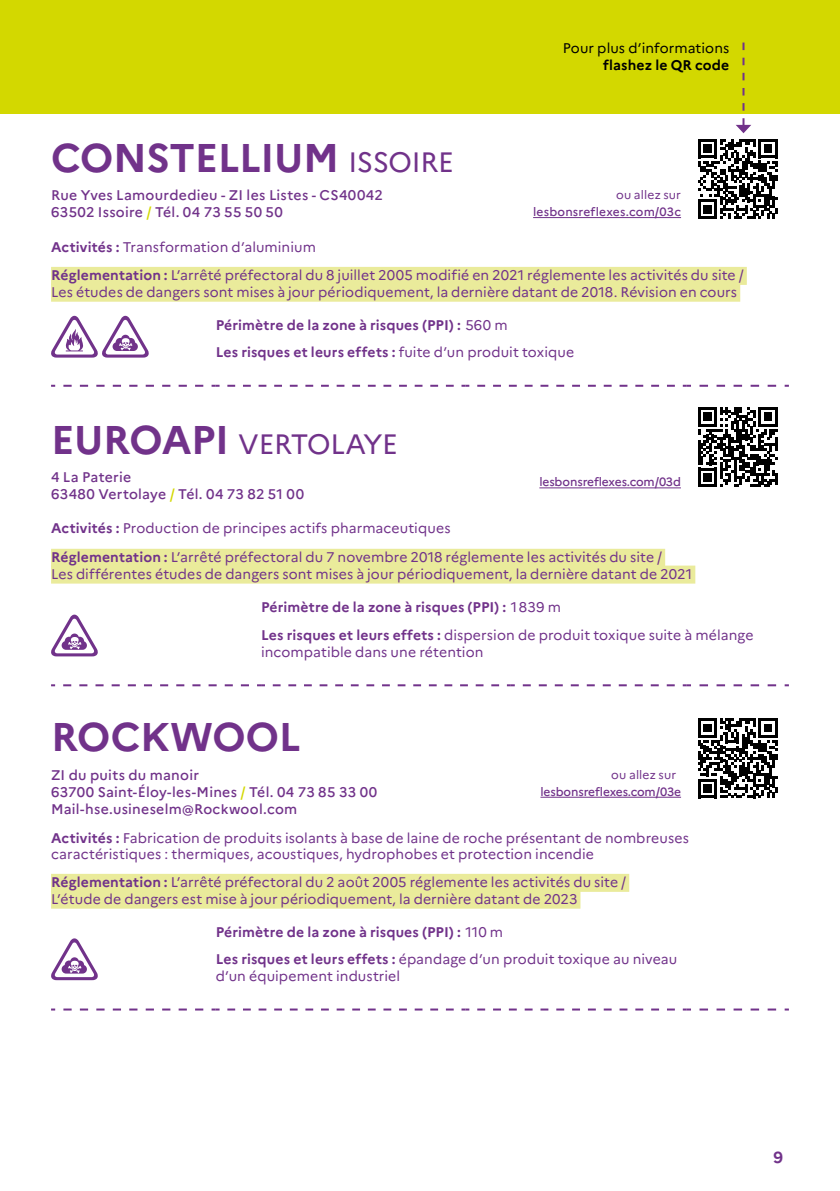
<style>
.page{position:relative;width:840px;height:1191px;background:#fff}
.page>*{position:absolute;margin:0;border:0;box-sizing:border-box;transform-origin:0 0}
.Nom_Entreprise{font:700 40px "Marianne";letter-spacing:-.01em;color:#71328a}
.Nom_Entreprise-2{font:28px "Marianne";letter-spacing:-.01em;color:#71328a}
.t1{font:700 16px "Marianne";color:#71328a}
.Réglementation{font:14px/16.8px "Marianne";letter-spacing:.01em;color:#71328a}
.Texte_tableau_Entreprises{font:14px/16.8px "Marianne";letter-spacing:.005em;color:#71328a}
.Adresse{font:500 14px/16.8px "Marianne";letter-spacing:.02em;color:#71328a}
.Zone_à_risque{font:700 14px "Marianne";letter-spacing:.01em;color:#71328a}
.Texte_tableau_Entreprises-2{font:700 14px "Marianne";letter-spacing:.01em;color:#71328a}
.t2{font:14px "Marianne";letter-spacing:.005em;color:#000}
.t3{font:700 14px "Marianne";letter-spacing:.01em;color:#000}
.Sit_QR_code{font:500 12px "Marianne";letter-spacing:-.01em;color:#71328a}
.Sit_QR_code-2{font:500 12px "Marianne";letter-spacing:.015em;color:#71328a}
.Texte_QR_Code{font:12px "Marianne";letter-spacing:.01em;color:#71328a}
.s1{font-weight:400;font-size:28px}
.s2{color:#d3d800}
.s3{font-weight:700}
.s4{font-weight:400}
.s5{font-weight:700;font-size:40px}
</style>
<div class="page">
<svg style="left:63px;top:385px;width:156px;height:2px"></svg>
<svg style="left:227px;top:385px;width:242px;height:2px"></svg>
<svg style="left:477px;top:385px;width:213px;height:2px"></svg>
<svg style="left:699px;top:385px;width:89px;height:2px"></svg>
<hr style="left:533px;top:217px;width:147px;height:1px;background:#71328a">
<div style="left:51px;top:267px;width:695px;height:18px;background:#eaeb9b"></div>
<div style="left:51px;top:284px;width:688px;height:18px;background:#eaeb9b"></div>
<svg style="left:698px;top:139px;width:79px;height:80px"></svg>
<svg style="left:54px;top:357px;width:41px;height:1px"></svg>
<svg style="left:105px;top:357px;width:41px;height:1px"></svg>
<svg style="left:51px;top:315px;width:98px;height:42px"></svg>
<svg style="left:63px;top:684px;width:202px;height:2px"></svg>
<svg style="left:272px;top:684px;width:242px;height:2px"></svg>
<svg style="left:522px;top:684px;width:168px;height:2px"></svg>
<svg style="left:699px;top:684px;width:89px;height:2px"></svg>
<div style="left:51px;top:549px;width:613px;height:18px;background:#eaeb9b"></div>
<div style="left:51px;top:565px;width:644px;height:18px;background:#eaeb9b"></div>
<svg style="left:698px;top:407px;width:79px;height:80px"></svg>
<svg style="left:54px;top:656px;width:41px;height:1px"></svg>
<svg style="left:51px;top:614px;width:47px;height:42px"></svg>
<hr style="left:539px;top:487px;width:141px;height:1px;background:#71328a">
<svg style="left:63px;top:1008px;width:156px;height:2px"></svg>
<svg style="left:227px;top:1008px;width:242px;height:2px"></svg>
<svg style="left:477px;top:1008px;width:213px;height:2px"></svg>
<svg style="left:699px;top:1008px;width:89px;height:2px"></svg>
<hr style="left:540px;top:796px;width:140px;height:1px;background:#71328a">
<div style="left:51px;top:874px;width:578px;height:18px;background:#eaeb9b"></div>
<div style="left:51px;top:890px;width:529px;height:18px;background:#eaeb9b"></div>
<svg style="left:698px;top:718px;width:79px;height:80px"></svg>
<svg style="left:55px;top:980px;width:39px;height:1px"></svg>
<svg style="left:51px;top:938px;width:47px;height:42px"></svg>
<div style="left:0;top:0;width:839px;height:113px;background:#d3d800"></div>
<svg style="left:735px;top:43px;width:15px;height:90px"></svg>
<p class="t2" style="left:562px;top:39px;width:168px">Pour plus d’informations</p>
<p class="t3" style="left:602px;top:56px;width:128px">flashez le QR code</p>
<p class="Nom_Entreprise" style="left:51px;top:133px;width:404px">CONSTELLIUM <span class="s1">ISSOIRE</span></p>
<p class="Adresse" style="left:51px;top:187px;width:333px">Rue Yves Lamourdedieu - ZI les Listes - CS40042<br>63502 Issoire <span class="s2">/</span> Tél. 04 73 55 50 50</p>
<p class="Texte_QR_Code" style="left:615px;top:187px;width:66px">ou allez sur</p>
<p class="Sit_QR_code-2" style="left:533px;top:204px;width:149px">lesbonsreflexes.com/03c</p>
<p class="Texte_tableau_Entreprises" style="left:51px;top:238px;width:266px"><span class="s3">Activités :</span> Transformation d’aluminium</p>
<p class="Réglementation" style="left:51px;top:266px;width:693px"><span class="s3">Réglementation :</span> L’arrêté préfectoral du 8 juillet 2005 modifié en 2021 réglemente les activités du site /<br>Les études de dangers sont mises à jour périodiquement, la dernière datant de 2018. Révision en cours</p>
<p class="Zone_à_risque" style="left:215px;top:316px;width:293px">Périmètre de la zone à risques (PPI) : <span class="s4">560 m</span></p>
<p class="Texte_tableau_Entreprises-2" style="left:215px;top:344px;width:360px">Les risques et leurs effets : <span class="s4">fuite d’un produit toxique</span></p>
<p class="Nom_Entreprise-2" style="left:51px;top:426px;width:348px"><span class="s5">EUROAPI</span> VERTOLAYE</p>
<p class="Adresse" style="left:51px;top:469px;width:254px">4 La Paterie<br>63480 Vertolaye <span class="s2">/</span> Tél. 04 73 82 51 00</p>
<p class="Texte_tableau_Entreprises" style="left:51px;top:520px;width:401px"><span class="s3">Activités :</span> Production de principes actifs pharmaceutiques</p>
<p class="Réglementation" style="left:51px;top:548px;width:642px"><span class="s3">Réglementation :</span> L’arrêté préfectoral du 7 novembre 2018 réglemente les activités du site /<br>Les différentes études de dangers sont mises à jour périodiquement, la dernière datant de 2021</p>
<p class="Zone_à_risque" style="left:261px;top:598px;width:301px">Périmètre de la zone à risques (PPI) : <span class="s4">1839 m</span></p>
<p class="Texte_tableau_Entreprises" style="left:261px;top:626px;width:493px"><span class="s3">Les risques et leurs effets :</span> dispersion de produit toxique suite à mélange incompatible dans une rétention</p>
<p class="Sit_QR_code" style="left:539px;top:475px;width:143px">lesbonsreflexes.com/03d</p>
<p class="Nom_Entreprise" style="left:51px;top:713px;width:251px">ROCKWOOL</p>
<p class="Adresse" style="left:51px;top:766px;width:327px">ZI du puits du manoir<br>63700 Saint-Éloy-les-Mines <span class="s2">/</span> Tél. 04 73 85 33 00<br>Mail-hse.usineselm@Rockwool.com</p>
<p class="Texte_QR_Code" style="left:611px;top:767px;width:66px">ou allez sur</p>
<p class="Sit_QR_code" style="left:540px;top:784px;width:142px">lesbonsreflexes.com/03e</p>
<p class="Texte_tableau_Entreprises" style="left:51px;top:829px;width:639px"><span class="s3">Activités :</span> Fabrication de produits isolants à base de laine de roche présentant de nombreuses caractéristiques : thermiques, acoustiques, hydrophobes et protection incendie</p>
<p class="Réglementation" style="left:51px;top:873px;width:576px"><span class="s3">Réglementation :</span> L’arrêté préfectoral du 2 août 2005 réglemente les activités du site /<br>L’étude de dangers est mise à jour périodiquement, la dernière datant de 2023</p>
<p class="Zone_à_risque" style="left:215px;top:923px;width:289px">Périmètre de la zone à risques (PPI) : <span class="s4">110 m</span></p>
<p class="Texte_tableau_Entreprises" style="left:215px;top:951px;width:463px"><span class="s3">Les risques et leurs effets :</span> épandage d’un produit toxique au niveau d’un équipement industriel</p>
<p class="t1" style="left:773px;top:1147px;width:11px">9</p>
</div>
